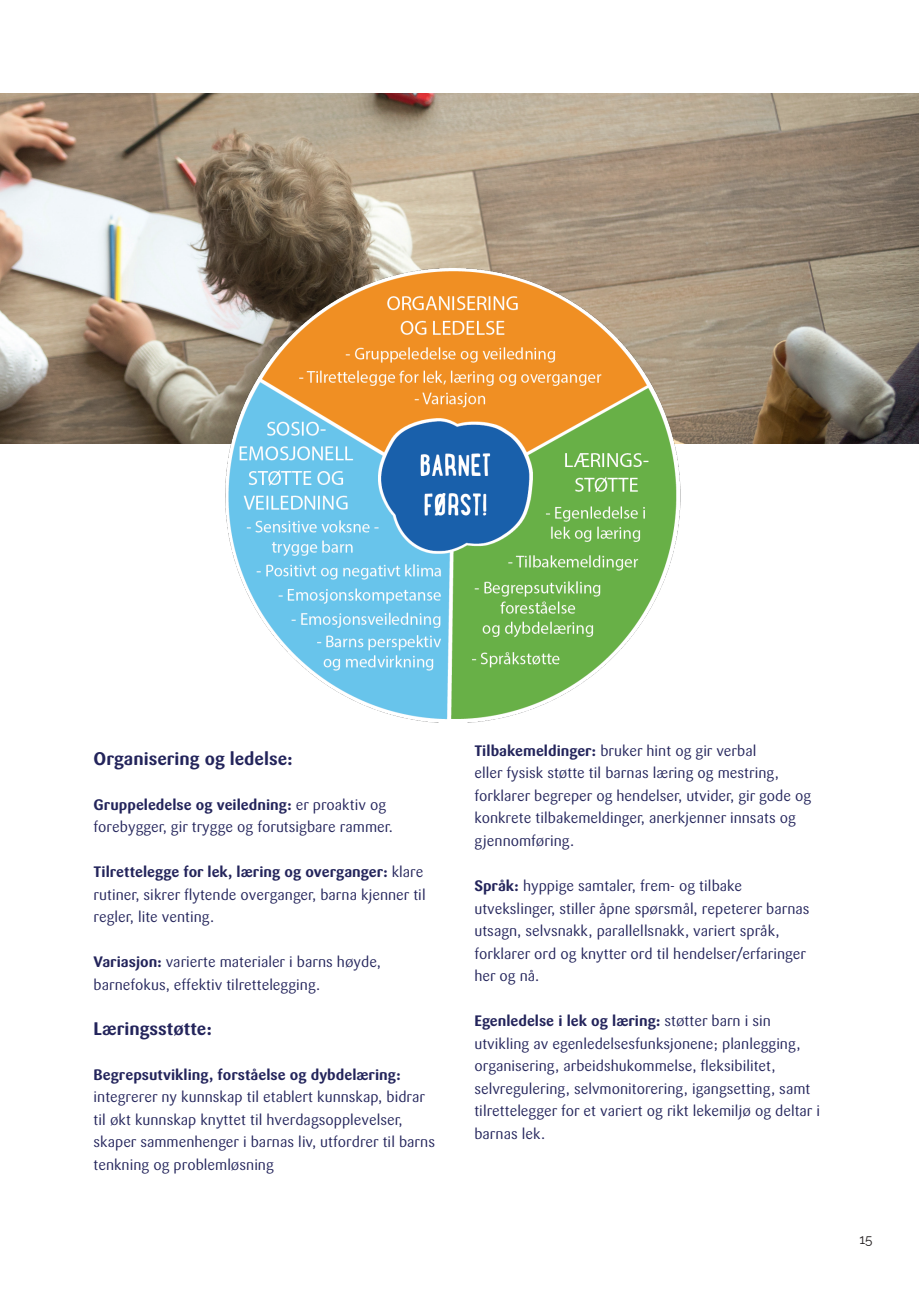
<style>
.page{position:relative;width:919px;height:1289px;background:#fff}
.page>*{position:absolute;margin:0;border:0;box-sizing:border-box;transform-origin:0 0}
.t1{font:700 18px "Sari OT";color:#23245b}
.t2{font:15px/22.5px "Sari OT";color:#23245b}
.t3{font:700 15px "Sari OT";color:#23245b}
.t4{font:13.5px "Raleway";color:#231f20}
.s1{font-weight:700}
</style>
<div class="page">
<img style="left:0;top:94px;width:918px;height:349px">
<img style="left:143px;top:268px;width:633px;height:454px">
<p class="t1" style="left:94px;top:746px;width:200px">Organisering og ledelse:</p>
<p class="t2" style="left:94px;top:793px;width:301px"><span class="s1">Gruppeledelse og veiledning:</span> er proaktiv og forebygger, gir trygge og forutsigbare rammer.</p>
<p class="t2" style="left:94px;top:860px;width:333px"><span class="s1">Tilrettelegge for lek, læring og overganger:</span> klare rutiner, sikrer flytende overganger, barna kjenner til regler, lite venting.</p>
<p class="t2" style="left:94px;top:950px;width:289px"><span class="s1">Variasjon:</span> varierte materialer i barns høyde, barnefokus, effektiv tilrettelegging.</p>
<p class="t1" style="left:94px;top:1016px;width:120px">Læringsstøtte:</p>
<p class="t3" style="left:94px;top:1064px;width:308px">Begrepsutvikling, forståelse og dybdelæring:</p>
<p class="t2" style="left:94px;top:1085px;width:343px">integrerer ny kunnskap til etablert kunnskap, bidrar til økt kunnskap knyttet til hverdagsopplevelser, skaper sammenhenger i barnas liv, utfordrer til barns tenkning og problemløsning</p>
<p class="t2" style="left:474px;top:739px;width:338px"><span class="s1">Tilbakemeldinger:</span> bruker hint og gir verbal<br>eller fysisk støtte til barnas læring og mestring, forklarer begreper og hendelser, utvider, gir gode og konkrete tilbakemeldinger, anerkjenner innsats og gjennomføring.</p>
<p class="t2" style="left:474px;top:874px;width:336px"><span class="s1">Språk:</span> hyppige samtaler, frem- og tilbake utvekslinger, stiller åpne spørsmål, repeterer barnas utsagn, selvsnakk, parallellsnakk, variert språk, forklarer ord og knytter ord til hendelser/erfaringer her og nå.</p>
<p class="t2" style="left:474px;top:1009px;width:347px"><span class="s1">Egenledelse i lek og læring:</span> støtter barn i sin utvikling av egenledelsesfunksjonene; planlegging, organisering, arbeidshukommelse, fleksibilitet, selvregulering, selvmonitorering, igangsetting, samt tilrettelegger for et variert og rikt lekemiljø og deltar i barnas lek.</p>
<p class="t4" style="left:859px;top:1231px;width:15px">15</p>
</div>
